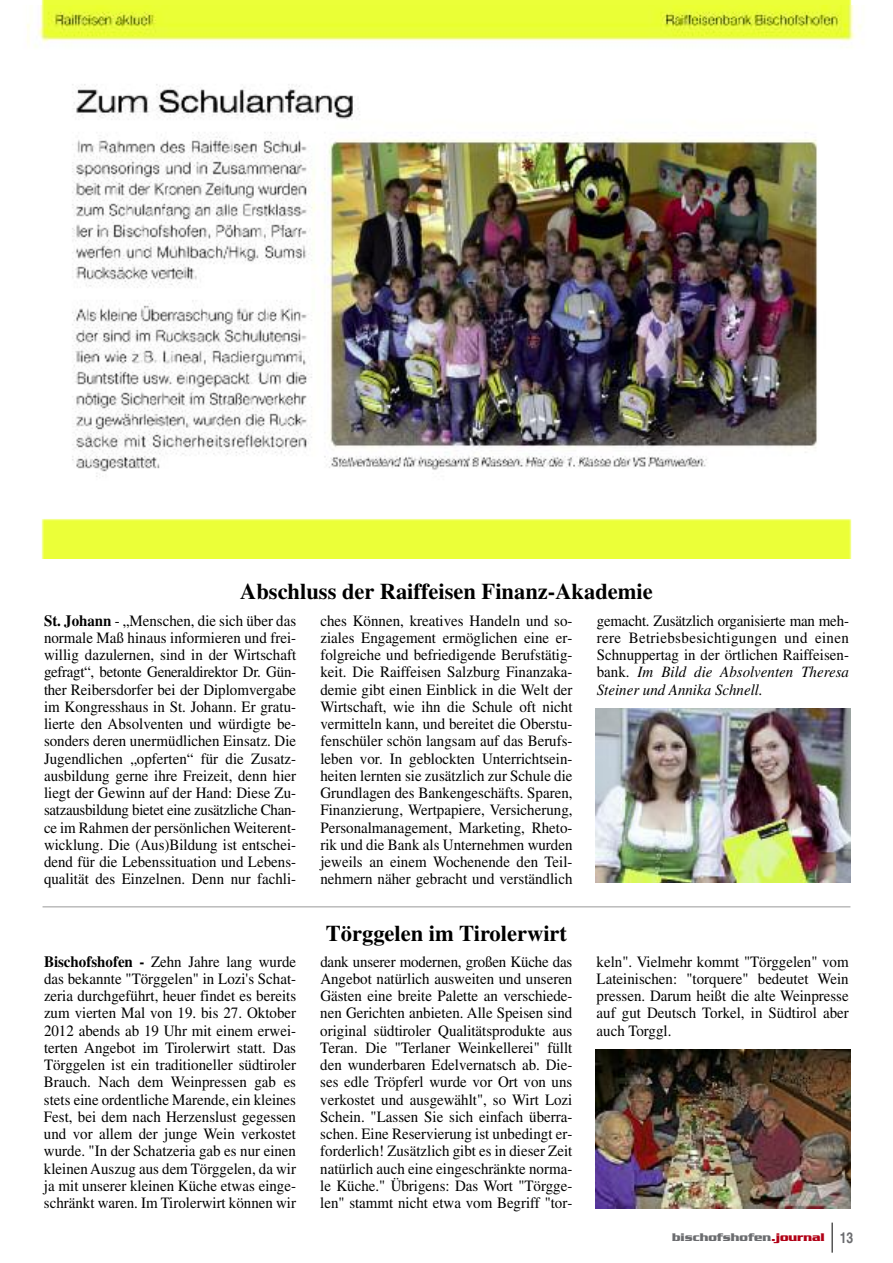
<style>
.page{position:relative;width:893px;height:1263px;background:#fff}
.page>*{position:absolute;margin:0;border:0;box-sizing:border-box;transform-origin:0 0}
.t1{font:700 22.5px "Times";color:#000}
.t2{font:15.75px/17.2px "Times";color:#000;text-align:justify;scale:.95 1}
.t3{font:700 12px "Serpentine";color:#6b6c6f}
.s1{font-weight:700}
.s2{font-style:italic}
.s3{color:#b10016}
.s4{font-family:"Helvetica";font-stretch:condensed;font-size:15px}
</style>
<div class="page">
<hr style="left:832px;top:1222px;width:1px;height:31px;background:#000">
<img style="left:27px;top:4px;width:835px;height:473px">
<hr style="left:41px;top:0;width:811px;height:4px;background:#ebff38">
<div style="left:41px;top:519px;width:811px;height:39px;background:#ebff38"></div>
<img style="left:595px;top:708px;width:255px;height:175px">
<img style="left:595px;top:1049px;width:255px;height:159px">
<hr style="left:43px;top:906px;width:807px;height:1px;background:#999">
<h1 class="t1" style="left:240px;top:584px;width:414px">Abschluss der Raiffeisen Finanz-Akademie</h1>
<p class="t2" style="left:44px;top:613px;width:267px"><span class="s1">St. Johann</span> - „Menschen, die sich über das normale Maß hinaus informieren und frei&shy;willig dazulernen, sind in der Wirtschaft gefragt“, betonte Generaldirektor Dr. Gün&shy;ther Reibersdorfer bei der Diplomvergabe im Kongresshaus in St. Johann. Er gratu&shy;lierte den Absolventen und würdigte be&shy;sonders deren unermüdlichen Einsatz. Die Jugendlichen „opferten“ für die Zusatz&shy;ausbildung gerne ihre Freizeit, denn hier liegt der Gewinn auf der Hand: Diese Zu&shy;satzausbildung bietet eine zusätzliche Chan&shy;ce im Rahmen der persönlichen Weiterent&shy;wicklung. Die (Aus)Bildung ist entschei&shy;dend für die Lebenssituation und Lebens&shy;qualität des Einzelnen. Denn nur fachli-</p>
<p class="t2" style="left:320px;top:613px;width:267px">ches Können, kreatives Handeln und so&shy;ziales Engagement ermöglichen eine er&shy;folgreiche und befriedigende Berufstätig&shy;keit. Die Raiffeisen Salzburg Finanzaka&shy;demie gibt einen Einblick in die Welt der Wirtschaft, wie ihn die Schule oft nicht vermitteln kann, und bereitet die Oberstu&shy;fenschüler schön langsam auf das Berufs&shy;leben vor. In geblockten Unterrichtsein&shy;heiten lernten sie zusätzlich zur Schule die Grundlagen des Bankengeschäfts. Sparen, Finanzierung, Wertpapiere, Versicherung, Personalmanagement, Marketing, Rheto&shy;rik und die Bank als Unternehmen wurden jeweils an einem Wochenende den Teil&shy;nehmern näher gebracht und verständlich</p>
<p class="t2" style="left:597px;top:613px;width:267px">gemacht. Zusätzlich organisierte man meh&shy;rere Betriebsbesichtigungen und einen Schnuppertag in der örtlichen Raiffeisen&shy;bank. <span class="s2">Im Bild die Absolventen Theresa Steiner und Annika Schnell.</span></p>
<h1 class="t1" style="left:326px;top:925px;width:243px">Törggelen im Tirolerwirt</h1>
<p class="t2" style="left:44px;top:954px;width:267px"><span class="s1">Bischofshofen -</span> Zehn Jahre lang wurde das bekannte "Törggelen" in Lozi's Schat&shy;zeria durchgeführt, heuer findet es bereits zum vierten Mal von 19. bis 27. Oktober 2012 abends ab 19 Uhr mit einem erwei&shy;terten Angebot im Tirolerwirt statt. Das Törggelen ist ein traditioneller südtiroler Brauch. Nach dem Weinpressen gab es stets eine ordentliche Marende, ein kleines Fest, bei dem nach Herzenslust gegessen und vor allem der junge Wein verkostet wurde. "In der Schatzeria gab es nur einen kleinen Auszug aus dem Törggelen, da wir ja mit unserer kleinen Küche etwas einge&shy;schränkt waren. Im Tirolerwirt können wir</p>
<p class="t2" style="left:320px;top:954px;width:267px">dank unserer modernen, großen Küche das Angebot natürlich ausweiten und unseren Gästen eine breite Palette an verschiede&shy;nen Gerichten anbieten. Alle Speisen sind original südtiroler Qualitätsprodukte aus Teran. Die "Terlaner Weinkellerei" füllt den wunderbaren Edelvernatsch ab. Die&shy;ses edle Tröpferl wurde vor Ort von uns verkostet und ausgewählt", so Wirt Lozi Schein. "Lassen Sie sich einfach überra&shy;schen. Eine Reservierung ist unbedingt er&shy;forderlich! Zusätzlich gibt es in dieser Zeit natürlich auch eine eingeschränkte norma&shy;le Küche." Übrigens: Das Wort "Törgge&shy;len" stammt nicht etwa vom Begriff "tor-</p>
<p class="t2" style="left:597px;top:954px;width:267px">keln". Vielmehr kommt "Törggelen" vom Lateinischen: "torquere" bedeutet Wein pressen. Darum heißt die alte Weinpresse auf gut Deutsch Torkel, in Südtirol aber auch Torggl.</p>
<p class="t3" style="left:672px;top:1230px;width:183px">bischofshofen<span class="s3">.journal</span> <span class="s4">13</span></p>
</div>
